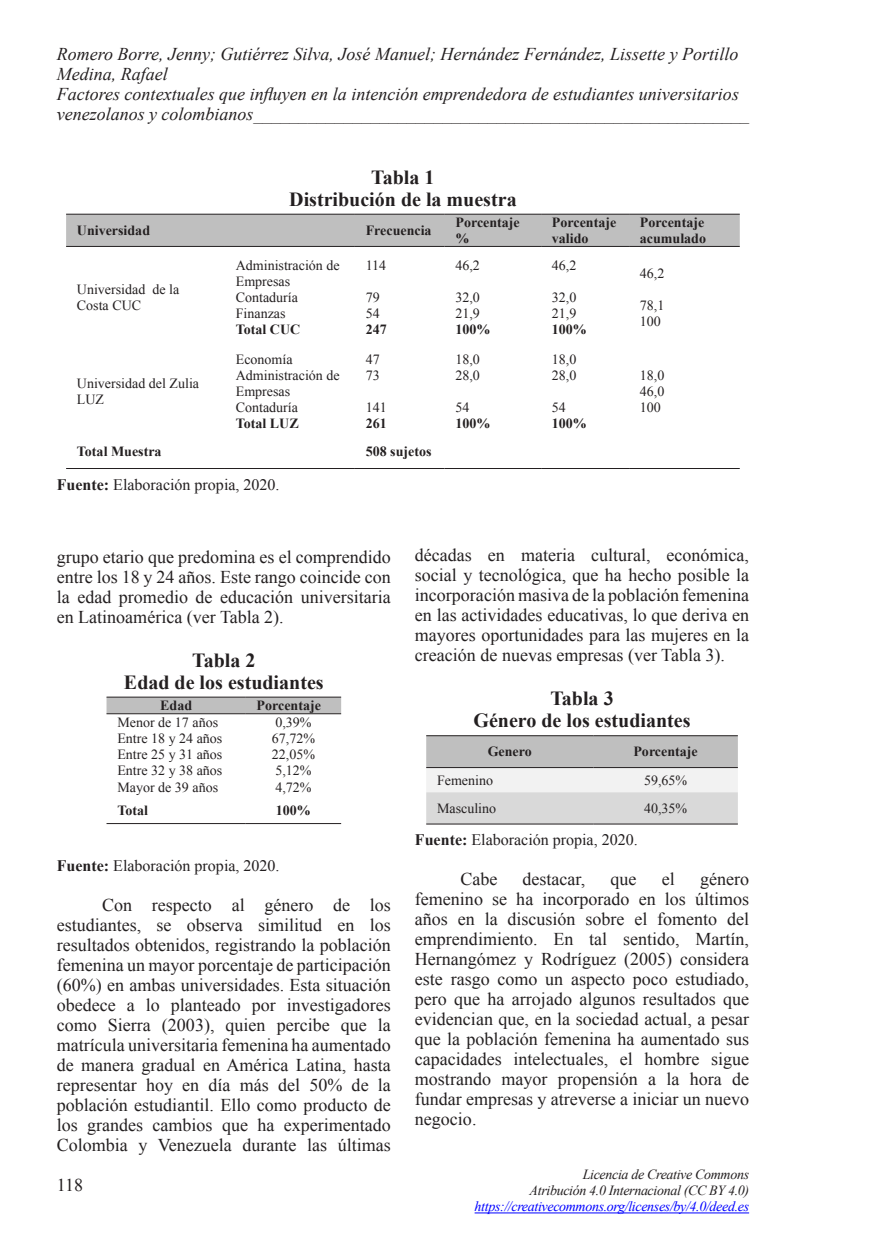
<style>
.page{position:relative;width:874px;height:1259px;background:#fff}
.page>*{position:absolute;margin:0;border:0;box-sizing:border-box;transform-origin:0 0}
.t1{font:700 20px/22px "Times New Roman";color:#231f20;text-align:center}
.t2{font:18px/20px "Times New Roman";color:#231f20;text-align:justify}
.t3{font:italic 18px/20px "Times New Roman";color:#231f20}
.t4{font:16px "Times New Roman";color:#231f20}
.t5{font:14px/16px "Times New Roman";color:#231f20}
.t6{font:700 14px/16px "Times New Roman";color:#231f20}
.t7{font:italic 14px/16px "Times New Roman";letter-spacing:-.025em;color:#231f20;text-align:right}
.t8{font:italic 14px "Times New Roman";letter-spacing:-.025em;color:#00f}
.s1{font-weight:700}
</style>
<div class="page">
<hr style="left:474px;top:1212px;width:274px;height:1px;background:#00f">
<div style="left:66px;top:215px;width:673px;height:31px;background:#bfbfbf"></div>
<hr style="left:66px;top:214px;width:159px;height:1px;background:#231f20">
<hr style="left:225px;top:214px;width:130px;height:1px;background:#231f20">
<hr style="left:355px;top:214px;width:89px;height:1px;background:#231f20">
<hr style="left:444px;top:214px;width:97px;height:1px;background:#231f20">
<hr style="left:541px;top:214px;width:87px;height:1px;background:#231f20">
<hr style="left:628px;top:214px;width:111px;height:1px;background:#231f20">
<hr style="left:66px;top:246px;width:159px;height:1px;background:#231f20">
<hr style="left:225px;top:246px;width:130px;height:1px;background:#231f20">
<hr style="left:355px;top:246px;width:89px;height:1px;background:#231f20">
<hr style="left:444px;top:246px;width:97px;height:1px;background:#231f20">
<hr style="left:541px;top:246px;width:87px;height:1px;background:#231f20">
<hr style="left:628px;top:246px;width:111px;height:1px;background:#231f20">
<hr style="left:66px;top:468px;width:159px;height:1px;background:#231f20">
<hr style="left:225px;top:468px;width:130px;height:1px;background:#231f20">
<hr style="left:355px;top:468px;width:89px;height:1px;background:#231f20">
<hr style="left:444px;top:468px;width:97px;height:1px;background:#231f20">
<hr style="left:541px;top:468px;width:87px;height:1px;background:#231f20">
<hr style="left:628px;top:468px;width:111px;height:1px;background:#231f20">
<div style="left:106px;top:697px;width:235px;height:18px;background:#bfbfbf"></div>
<hr style="left:106px;top:696px;width:140px;height:1px;background:#231f20">
<hr style="left:246px;top:696px;width:95px;height:1px;background:#231f20">
<hr style="left:106px;top:713px;width:140px;height:1px;background:#231f20">
<hr style="left:246px;top:713px;width:95px;height:1px;background:#231f20">
<hr style="left:106px;top:823px;width:140px;height:1px;background:#231f20">
<hr style="left:246px;top:823px;width:95px;height:1px;background:#231f20">
<svg style="left:426px;top:736px;width:311px;height:87px"></svg>
<hr style="left:426px;top:735px;width:167px;height:1px;background:#231f20">
<hr style="left:593px;top:735px;width:144px;height:1px;background:#231f20">
<hr style="left:426px;top:767px;width:167px;height:1px;background:#231f20">
<hr style="left:593px;top:767px;width:144px;height:1px;background:#231f20">
<hr style="left:426px;top:823px;width:167px;height:1px;background:#231f20">
<hr style="left:593px;top:823px;width:144px;height:1px;background:#231f20">
<p class="t3" style="left:57px;top:43px;width:693px">Romero Borre, Jenny; Gutiérrez Silva, José Manuel; Hernández Fernández, Lissette y Portillo Medina, Rafael<br>Factores contextuales que influyen en la intención emprendedora de estudiantes universitarios venezolanos y colombianos_______________________________________________________</p>
<p class="t1" style="left:289px;top:165px;width:229px">Tabla 1<br>Distribución de la muestra</p>
<p class="t6" style="left:77px;top:222px;width:75px">Universidad</p>
<p class="t6" style="left:365px;top:222px;width:67px">Frecuencia</p>
<p class="t6" style="left:455px;top:214px;width:66px">Porcentaje %</p>
<p class="t6" style="left:551px;top:214px;width:66px">Porcentaje valido</p>
<p class="t6" style="left:639px;top:214px;width:68px">Porcentaje acumulado</p>
<p class="t5" style="left:77px;top:281px;width:104px">Universidad de la<br>Costa CUC</p>
<p class="t5" style="left:77px;top:374px;width:124px">Universidad del Zulia<br>LUZ</p>
<p class="t5" style="left:236px;top:257px;width:105px">Administración de<br>Empresas<br>Contaduría<br>Finanzas</p>
<p class="t6" style="left:236px;top:321px;width:66px">Total CUC</p>
<p class="t5" style="left:236px;top:350px;width:105px">Economía<br>Administración de<br>Empresas<br>Contaduría</p>
<p class="t6" style="left:236px;top:414px;width:64px">Total LUZ</p>
<p class="t5" style="left:365px;top:257px;width:22px">114</p>
<p class="t5" style="left:365px;top:289px;width:15px">79<br>54</p>
<p class="t6" style="left:365px;top:321px;width:22px">247</p>
<p class="t5" style="left:365px;top:351px;width:15px">47<br>73</p>
<p class="t5" style="left:365px;top:399px;width:22px">141</p>
<p class="t6" style="left:365px;top:414px;width:22px">261</p>
<p class="t6" style="left:77px;top:442px;width:86px">Total Muestra</p>
<p class="t6" style="left:365px;top:442px;width:67px">508 sujetos</p>
<p class="t4" style="left:57px;top:474px;width:224px"><span class="s1">Fuente:</span> Elaboración propia, 2020.</p>
<p class="t5" style="left:455px;top:257px;width:26px">46,2</p>
<p class="t5" style="left:455px;top:289px;width:26px">32,0<br>21,9</p>
<p class="t6" style="left:455px;top:321px;width:36px">100%</p>
<p class="t5" style="left:455px;top:351px;width:26px">18,0<br>28,0</p>
<p class="t5" style="left:455px;top:399px;width:15px">54</p>
<p class="t6" style="left:455px;top:414px;width:36px">100%</p>
<p class="t5" style="left:551px;top:257px;width:26px">46,2</p>
<p class="t5" style="left:551px;top:289px;width:26px">32,0<br>21,9</p>
<p class="t6" style="left:551px;top:321px;width:36px">100%</p>
<p class="t5" style="left:551px;top:351px;width:26px">18,0<br>28,0</p>
<p class="t5" style="left:551px;top:399px;width:15px">54</p>
<p class="t6" style="left:551px;top:414px;width:36px">100%</p>
<p class="t5" style="left:639px;top:265px;width:26px">46,2</p>
<p class="t5" style="left:639px;top:297px;width:26px">78,1<br>100</p>
<p class="t5" style="left:639px;top:367px;width:26px;text-align:justify">18,0<br>46,0<br>100</p>
<p class="t2" style="left:57px;top:546px;width:335px">grupo etario que predomina es el comprendido entre los 18 y 24 años. Este rango coincide con la edad promedio de educación universitaria en Latinoamérica (ver Tabla 2).</p>
<p class="t1" style="left:124px;top:648px;width:201px">Tabla 2<br>Edad de los estudiantes</p>
<p class="t6" style="left:160px;top:697px;width:33px">Edad</p>
<p class="t6" style="left:256px;top:697px;width:66px">Porcentaje</p>
<p class="t5" style="left:117px;top:714px;width:102px">Menor de 17 años</p>
<p class="t5" style="left:275px;top:714px;width:38px">0,39%</p>
<p class="t5" style="left:117px;top:730px;width:106px">Entre 18 y 24 años</p>
<p class="t5" style="left:272px;top:730px;width:45px">67,72%</p>
<p class="t5" style="left:117px;top:745px;width:106px">Entre 25 y 31 años</p>
<p class="t5" style="left:272px;top:745px;width:45px">22,05%</p>
<p class="t5" style="left:117px;top:762px;width:106px">Entre 32 y 38 años</p>
<p class="t5" style="left:275px;top:762px;width:38px">5,12%</p>
<p class="t5" style="left:117px;top:779px;width:102px">Mayor de 39 años</p>
<p class="t5" style="left:275px;top:779px;width:38px">4,72%</p>
<p class="t6" style="left:117px;top:801px;width:32px">Total</p>
<p class="t6" style="left:276px;top:801px;width:36px">100%</p>
<p class="t4" style="left:57px;top:855px;width:224px"><span class="s1">Fuente:</span> Elaboración propia, 2020.</p>
<p class="t2" style="left:57px;top:895px;width:335px;text-indent:45px">Con respecto al género de los estudiantes, se observa similitud en los resultados obtenidos, registrando la población femenina un mayor porcentaje de participación (60%) en ambas universidades. Esta situación obedece a lo planteado por investigadores como Sierra (2003), quien percibe que la matrícula universitaria femenina ha aumentado de manera gradual en América Latina, hasta representar hoy en día más del 50% de la población estudiantil. Ello como producto de los grandes cambios que ha experimentado Colombia y Venezuela durante las últimas</p>
<p class="t2" style="left:57px;top:1175px;width:28px">118</p>
<p class="t2" style="left:415px;top:545px;width:335px">décadas en materia cultural, económica, social y tecnológica, que ha hecho posible la incorporación masiva de la población femenina en las actividades educativas, lo que deriva en mayores oportunidades para las mujeres en la creación de nuevas empresas (ver Tabla 3).</p>
<p class="t1" style="left:473px;top:687px;width:218px">Tabla 3<br>Género de los estudiantes</p>
<p class="t6" style="left:487px;top:743px;width:46px">Genero</p>
<p class="t6" style="left:633px;top:743px;width:66px">Porcentaje</p>
<p class="t5" style="left:437px;top:772px;width:57px">Femenino</p>
<p class="t5" style="left:643px;top:772px;width:45px">59,65%</p>
<p class="t5" style="left:437px;top:800px;width:61px">Masculino</p>
<p class="t5" style="left:643px;top:800px;width:45px">40,35%</p>
<p class="t4" style="left:415px;top:829px;width:224px"><span class="s1">Fuente:</span> Elaboración propia, 2020.</p>
<p class="t2" style="left:460px;top:869px;width:38px">Cabe</p>
<p class="t2" style="left:522px;top:869px;width:64px">destacar,</p>
<p class="t2" style="left:610px;top:869px;width:27px">que</p>
<p class="t2" style="left:661px;top:869px;width:14px">el</p>
<p class="t2" style="left:415px;top:869px;width:335px;text-indent:285px">género femenino se ha incorporado en los últimos años en la discusión sobre el fomento del emprendimiento. En tal sentido, Martín, Hernangómez y Rodríguez (2005) considera este rasgo como un aspecto poco estudiado, pero que ha arrojado algunos resultados que evidencian que, en la sociedad actual, a pesar que la población femenina ha aumentado sus capacidades intelectuales, el hombre sigue mostrando mayor propensión a la hora de fundar empresas y atreverse a iniciar un nuevo negocio.</p>
<p class="t7" style="left:529px;top:1166px;width:221px">Licencia de Creative Commons<br>Atribución 4.0 Internacional (CC BY 4.0)</p>
<p class="t8" style="left:474px;top:1197px;width:276px">https://creativecommons.org/licenses/by/4.0/deed.es</p>
</div>
